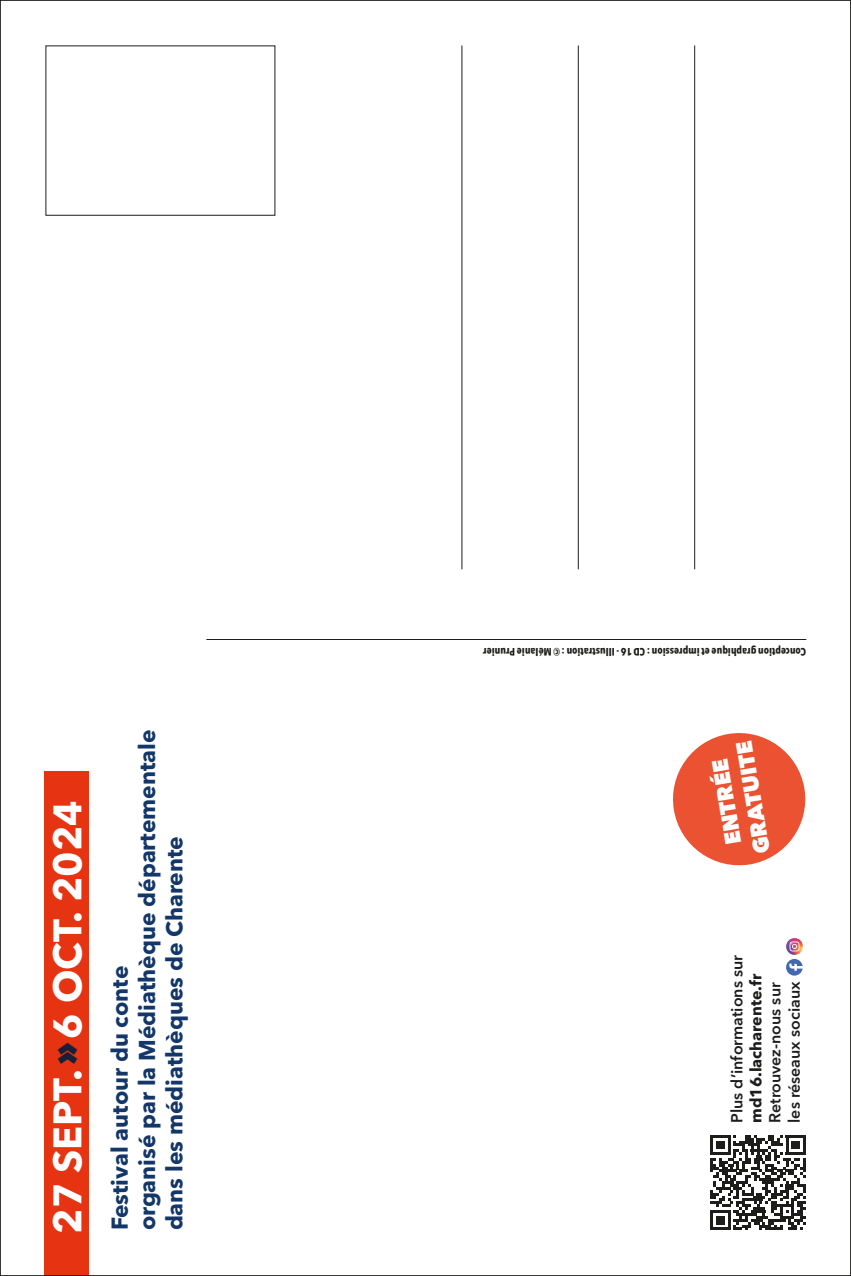
<style>
.page{position:relative;width:851px;height:1276px;background:#fff}
.page>*{position:absolute;margin:0;border:0;box-sizing:border-box;transform-origin:0 0}
.t1{font:700 39.3px "Avenir Next LT Pro";color:#fff}
.t2{font:700 22.8px/27.3px "Avenir Next LT Pro";color:#133769}
.t3{font:800 22.2px/26.7px "Avenir Next LT Pro";color:#fff;text-align:center}
.t4{font:600 15.9px/19.2px "Avenir Next LT Pro";color:#1d1d1b}
.t5{font:700 15.9px "Avenir Next LT Pro";color:#1d1d1b}
.t6{font:700 condensed 10.5px "Avenir Next LT Pro";color:#1d1d1b}
.s1{font-weight:800;color:#182038}
</style>
<div class="page">
<hr style="left:206px;top:639px;width:600px;height:1px;background:#1d1d1b">
<hr style="left:461px;top:45px;width:1px;height:524px;background:#1d1d1b">
<hr style="left:577px;top:45px;width:1px;height:524px;background:#1d1d1b">
<hr style="left:694px;top:45px;width:1px;height:524px;background:#1d1d1b">
<svg style="left:786px;top:959px;width:16px;height:16px"></svg>
<svg style="left:786px;top:938px;width:16px;height:17px"></svg>
<svg style="left:789px;top:941px;width:10px;height:10px"></svg>
<svg style="left:710px;top:1135px;width:95px;height:95px"></svg>
<svg style="left:673px;top:733px;width:133px;height:133px"></svg>
<div style="left:44px;top:771px;width:45px;height:505px;background:#e63412"></div>
<p class="t6" style="left:806px;top:658px;width:324px;rotate:-180deg">Conception graphique et impression : CD16 - Illustration : © Mélanie Prunier</p>
<h1 class="t1" style="left:43px;top:1233px;width:435px;rotate:-90deg">27 SEPT.<span class="s1">»</span>6 OCT. 2024</h1>
<p class="t2" style="left:106px;top:1230px;width:502px;rotate:-90deg">Festival autour du conte<br>organisé par la Médiathèque départementale dans les médiathèques de Charente</p>
<p class="t3" style="left:723px;top:860px;width:116px;rotate:-100deg">ENTRÉE<br>GRATUITE</p>
<p class="t4" style="left:727px;top:1122px;width:169px;rotate:-90deg">Plus d’informations sur</p>
<p class="t5" style="left:746px;top:1122px;width:150px;rotate:-90deg">md16.lacharente.fr</p>
<p class="t4" style="left:765px;top:1122px;width:143px;rotate:-90deg">Retrouvez-nous sur les réseaux sociaux</p>
</div>
